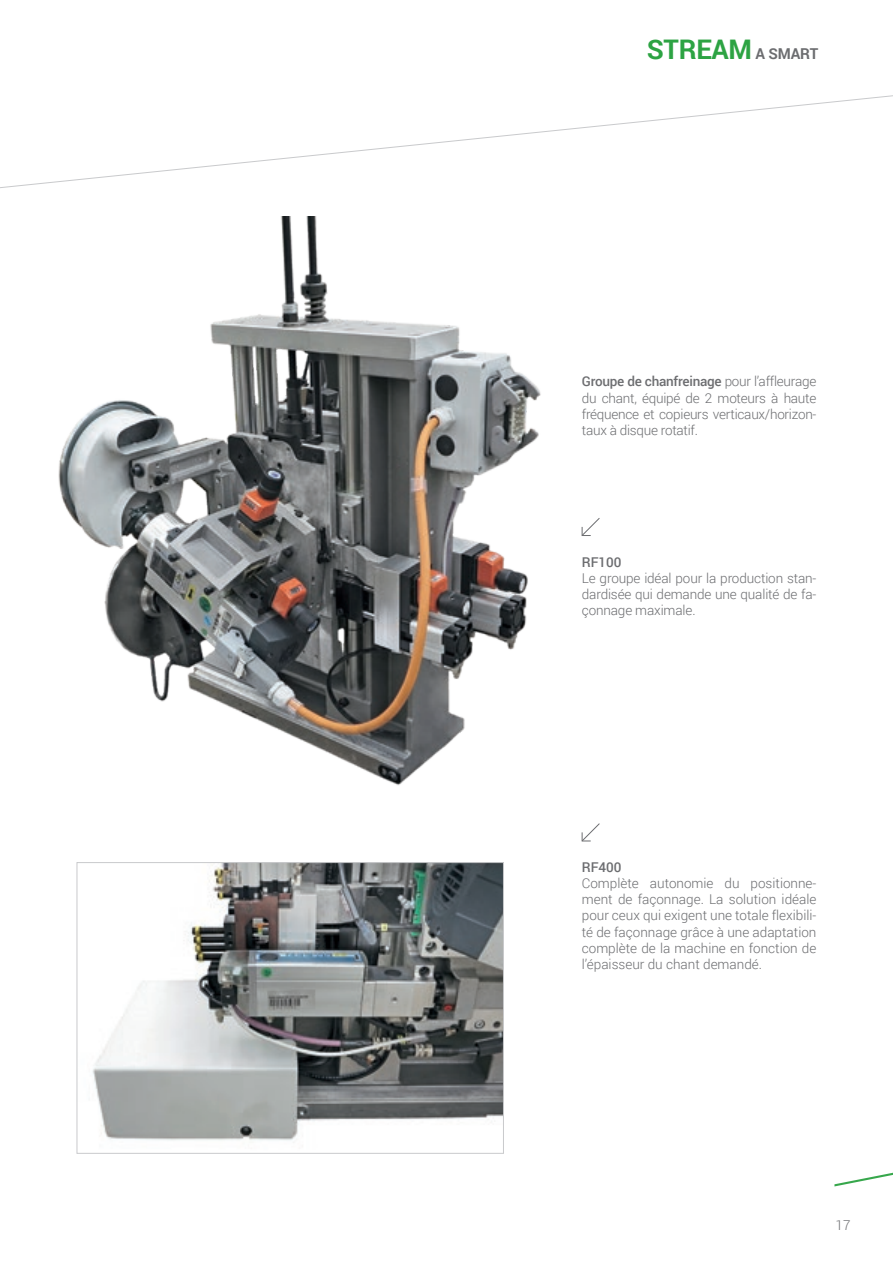
<style>
.page{position:relative;width:893px;height:1263px;background:#fff}
.page>*{position:absolute;margin:0;border:0;box-sizing:border-box;transform-origin:0 0}
.t1{font:700 27px "Roboto";letter-spacing:-.01em;color:#2da343}
.t2{font:300 13.5px/16.2px "Roboto";letter-spacing:-.01em;color:#6c6d70;text-align:justify}
.t3{font:500 13.5px "Roboto";color:#6c6d70}
.s1{font-size:15px;color:#6c6d70}
.s2{font-weight:500}
</style>
<div class="page">
<svg style="left:834px;top:1172px;width:59px;height:14px"></svg>
<img style="left:58px;top:281px;width:483px;height:505px">
<img style="left:92px;top:864px;width:410px;height:279px">
<div style="left:77px;top:862px;width:427px;height:292px;border:1px solid #c9cacc"></div>
<svg style="left:581px;top:518px;width:19px;height:18px"></svg>
<svg style="left:581px;top:823px;width:19px;height:19px"></svg>
<svg style="left:0;top:95px;width:893px;height:186px"></svg>
<p class="t1" style="left:647px;top:30px;width:173px">STREAM <span class="s1">A SMART</span></p>
<p class="t2" style="left:582px;top:373px;width:236px"><span class="s2">Groupe de chanfreinage</span> pour l’affleurage du chant, équipé de 2 moteurs à haute fréquence et copieurs verticaux/horizon&shy;taux à disque rotatif.</p>
<p class="t3" style="left:582px;top:552px;width:41px">RF100</p>
<p class="t2" style="left:582px;top:569px;width:236px">Le groupe idéal pour la production stan&shy;dardisée qui demande une qualité de fa&shy;çonnage maximale.</p>
<p class="t3" style="left:582px;top:857px;width:41px">RF400</p>
<p class="t2" style="left:582px;top:875px;width:236px">Complète autonomie du positionne&shy;ment de façonnage. La solution idéale pour ceux qui exigent une totale flexibili&shy;té de façonnage grâce à une adaptation complète de la machine en fonction de l’épaisseur du chant demandé.</p>
<p class="t2" style="left:836px;top:1216px;width:16px">17</p>
</div>
